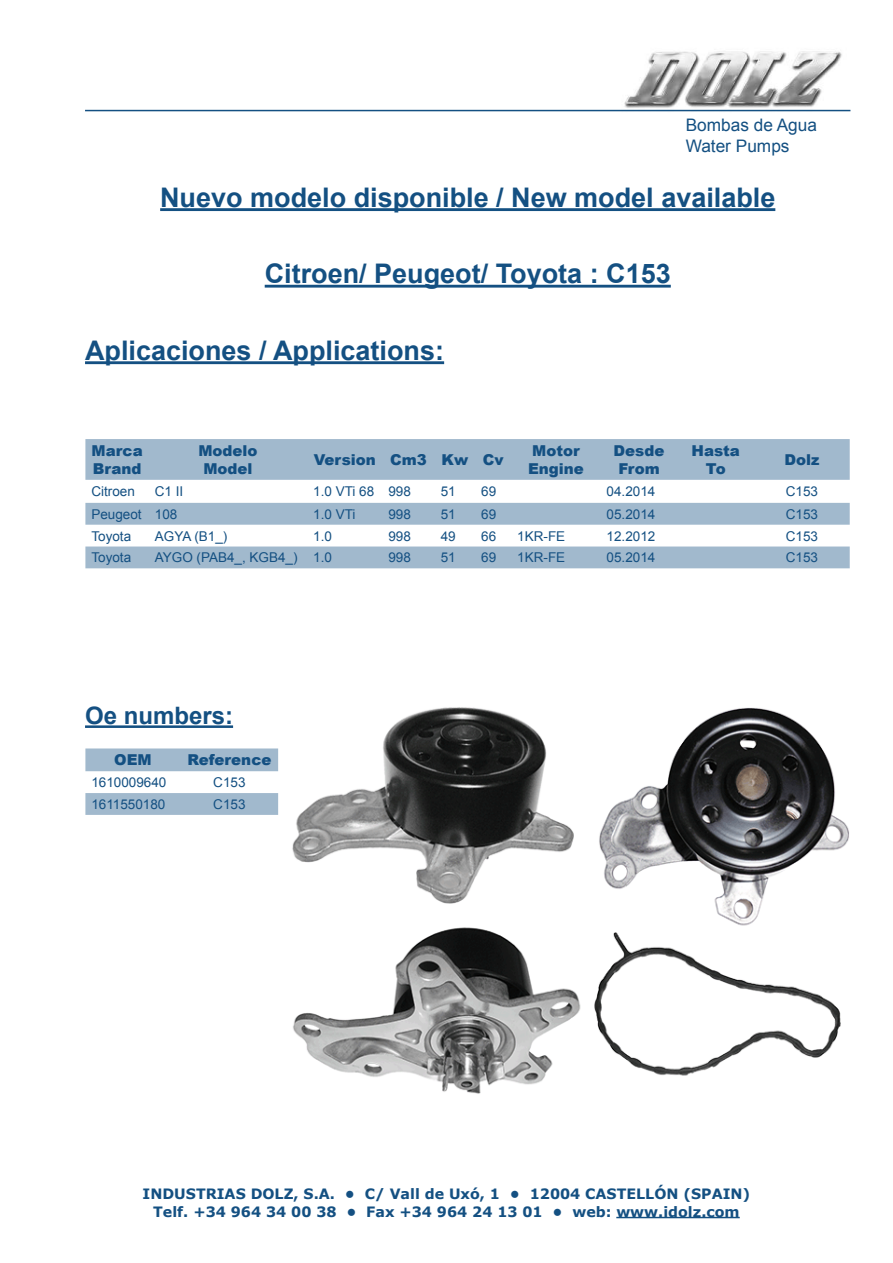
<style>
.page{position:relative;width:893px;height:1263px;background:#fff}
.page>*{position:absolute;margin:0;border:0;box-sizing:border-box;transform-origin:0 0}
.t1{font:700 27px "Arial";color:#145082}
.t2{font:700 24px "Arial";color:#145082}
.t3{font:17.25px/20.7px "Arial";color:#145082}
.t4{font:900 15px/18px "Arial";color:#145082;text-align:center}
.t5{font:700 14.25px/17.1px "Verdana";color:#145082;text-align:center}
.t6{font:13.5px "Arial";color:#145082}
</style>
<div class="page">
<img style="left:610px;top:51px;width:240px;height:61px">
<hr style="left:85px;top:110px;width:765px;height:1px;background:#145082">
<hr style="left:160px;top:208px;width:615px;height:3px;background:#145082">
<hr style="left:85px;top:361px;width:359px;height:3px;background:#145082">
<hr style="left:616px;top:1217px;width:124px;height:1px;background:#145082">
<hr style="left:265px;top:285px;width:406px;height:3px;background:#145082">
<hr style="left:85px;top:725px;width:148px;height:3px;background:#145082">
<img style="left:292px;top:707px;width:557px;height:387px">
<svg style="left:85px;top:439px;width:765px;height:129px;fill:#a1b9cd"></svg>
<svg style="left:85px;top:748px;width:193px;height:67px"></svg>
<p class="t3" style="left:686px;top:115px;width:133px">Bombas de Agua<br>Water Pumps</p>
<h1 class="t1" style="left:160px;top:179px;width:617px">Nuevo modelo disponible / New model available</h1>
<h1 class="t1" style="left:265px;top:256px;width:408px">Citroen/ Peugeot/ Toyota : C153</h1>
<h1 class="t1" style="left:85px;top:332px;width:361px">Aplicaciones / Applications:</h1>
<p class="t4" style="left:92px;top:441px;width:53px;text-align:left">Marca<br>Brand</p>
<p class="t4" style="left:198px;top:441px;width:61px">Modelo<br>Model</p>
<p class="t4" style="left:314px;top:450px;width:191px">Version Cm3 Kw Cv</p>
<p class="t4" style="left:528px;top:441px;width:57px;text-align:left">Motor<br>Engine</p>
<p class="t4" style="left:614px;top:441px;width:52px">Desde<br>From</p>
<p class="t4" style="left:692px;top:441px;width:50px">Hasta<br>To</p>
<p class="t4" style="left:784px;top:450px;width:37px">Dolz</p>
<p class="t6" style="left:91px;top:483px;width:45px">Citroen</p>
<p class="t6" style="left:155px;top:483px;width:30px">C1 II</p>
<p class="t6" style="left:313px;top:483px;width:99px">1.0 VTi 68 998</p>
<p class="t6" style="left:441px;top:483px;width:17px">51</p>
<p class="t6" style="left:481px;top:483px;width:17px">69</p>
<p class="t6" style="left:607px;top:483px;width:50px">04.2014</p>
<p class="t6" style="left:786px;top:483px;width:34px">C153</p>
<p class="t6" style="left:91px;top:505px;width:87px">Peugeot 108</p>
<p class="t6" style="left:313px;top:505px;width:44px">1.0 VTi</p>
<p class="t6" style="left:388px;top:505px;width:24px">998</p>
<p class="t6" style="left:441px;top:505px;width:17px">51</p>
<p class="t6" style="left:481px;top:505px;width:17px">69</p>
<p class="t6" style="left:607px;top:505px;width:50px">05.2014</p>
<p class="t6" style="left:786px;top:505px;width:34px">C153</p>
<p class="t6" style="left:91px;top:527px;width:41px">Toyota</p>
<p class="t6" style="left:155px;top:527px;width:74px">AGYA (B1_)</p>
<p class="t6" style="left:313px;top:527px;width:20px">1.0</p>
<p class="t6" style="left:388px;top:527px;width:24px">998</p>
<p class="t6" style="left:441px;top:527px;width:17px">49</p>
<p class="t6" style="left:481px;top:527px;width:17px">66</p>
<p class="t6" style="left:517px;top:527px;width:50px">1KR-FE</p>
<p class="t6" style="left:607px;top:527px;width:50px">12.2012</p>
<p class="t6" style="left:786px;top:527px;width:34px">C153</p>
<p class="t6" style="left:91px;top:549px;width:41px">Toyota</p>
<p class="t6" style="left:155px;top:549px;width:179px">AYGO (PAB4_, KGB4_) 1.0</p>
<p class="t6" style="left:388px;top:549px;width:24px">998</p>
<p class="t6" style="left:441px;top:549px;width:17px">51</p>
<p class="t6" style="left:481px;top:549px;width:17px">69</p>
<p class="t6" style="left:517px;top:549px;width:50px">1KR-FE</p>
<p class="t6" style="left:607px;top:549px;width:50px">05.2014</p>
<p class="t6" style="left:786px;top:549px;width:34px">C153</p>
<h2 class="t2" style="left:85px;top:700px;width:150px">Oe numbers:</h2>
<p class="t4" style="left:114px;top:750px;width:39px">OEM</p>
<p class="t4" style="left:188px;top:750px;width:85px">Reference</p>
<p class="t6" style="left:91px;top:773px;width:77px">1610009640</p>
<p class="t6" style="left:213px;top:773px;width:34px">C153</p>
<p class="t6" style="left:91px;top:795px;width:76px">1611550180</p>
<p class="t6" style="left:213px;top:795px;width:34px">C153</p>
<p class="t5" style="left:143px;top:1185px;width:609px">INDUSTRIAS DOLZ, S.A. • C/ Vall de Uxó, 1 • 12004 CASTELLÓN (SPAIN)<br>Telf. +34 964 34 00 38 • Fax +34 964 24 13 01 • web: www.idolz.com</p>
</div>
